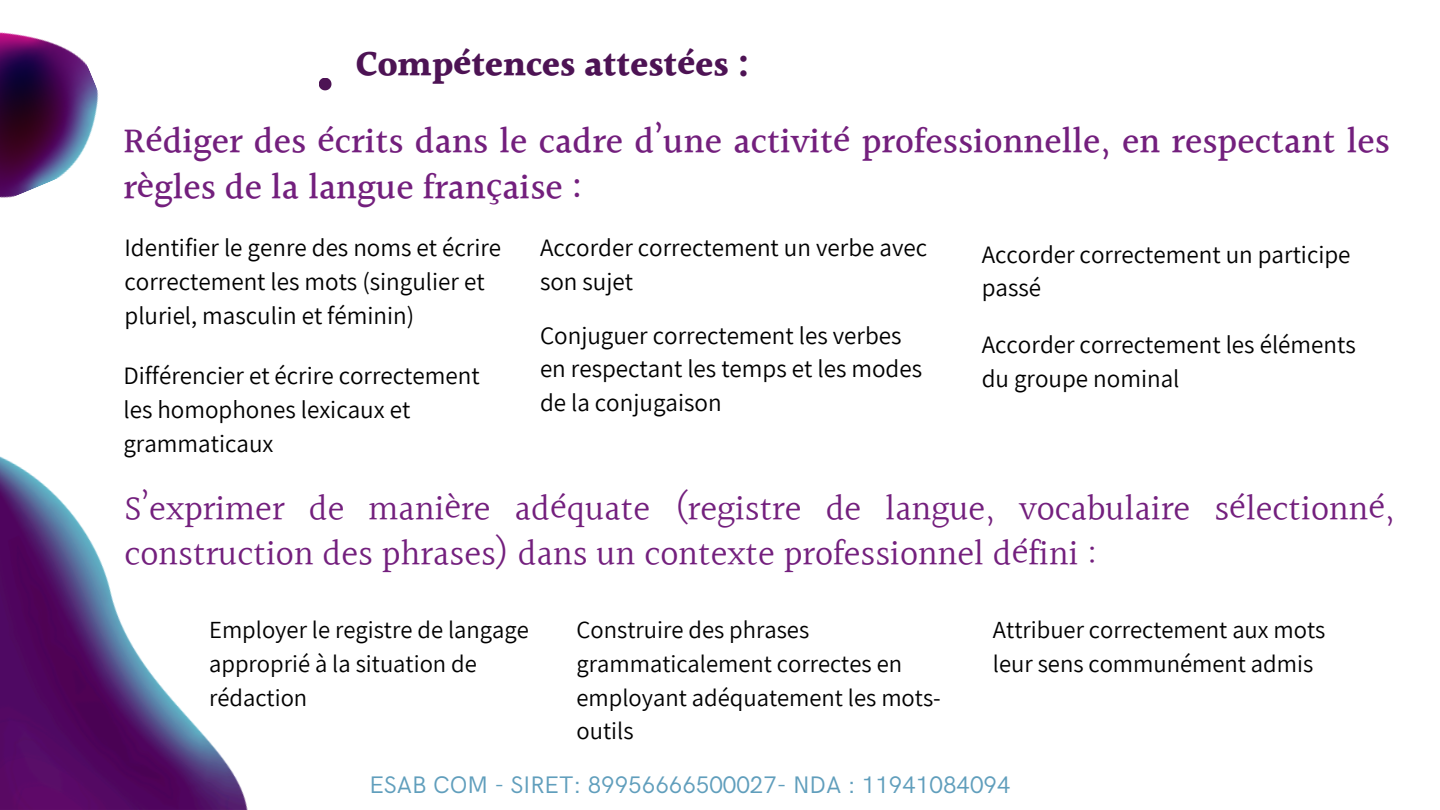
<style>
.page{position:relative;width:1440px;height:810px;background:#fff}
.page>*{position:absolute;margin:0;border:0;box-sizing:border-box;transform-origin:0 0}
.t1{font:500 36.2px/46.5px "Halant";color:#731f7d}
.t2{font:700 36px "Halant";color:#4d1354}
.t3{font:35.5px/45.8px "Halant";color:#731f7d}
.t4{font:25px/33.8px "Assistant";color:#000}
.t5{font:24.6px/33.8px "Assistant";color:#000}
.t6{font:24px "HK Grotesk";color:#609ebc}
</style>
<div class="page">
<svg style="left:319px;top:78px;width:13px;height:12px"></svg>
<img style="left:0;top:456px;width:248px;height:354px">
<img style="left:0;top:32px;width:99px;height:166px">
<h1 class="t2" style="left:355px;top:37px;width:396px">Compétences attestées :</h1>
<h1 class="t1" style="left:123px;top:120px;width:1268px">Rédiger des écrits dans le cadre d’une activité professionnelle, en respectant les règles de la langue française :</h1>
<p class="t4" style="left:125px;top:230px;width:378px">Identifier le genre des noms et écrire correctement les mots (singulier et pluriel, masculin et féminin)</p>
<p class="t4" style="left:540px;top:230px;width:389px">Accorder correctement un verbe avec son sujet</p>
<p class="t4" style="left:982px;top:236px;width:370px">Accorder correctement un participe passé</p>
<p class="t4" style="left:540px;top:317px;width:384px">Conjuguer correctement les verbes en respectant les temps et les modes de la conjugaison</p>
<h2 class="t4" style="left:982px;top:327px;width:376px">Accorder correctement les éléments du groupe nominal</h2>
<p class="t4" style="left:123px;top:358px;width:358px">Différencier et écrire correctement les homophones lexicaux et grammaticaux</p>
<p class="t3" style="left:125px;top:487px;width:1272px">S’exprimer de manière adéquate (registre de langue, vocabulaire sélectionné, construction des phrases) dans un contexte professionnel défini :</p>
<p class="t5" style="left:209px;top:612px;width:321px">Employer le registre de langage approprié à la situation de rédaction</p>
<h3 class="t5" style="left:577px;top:612px;width:366px">Construire des phrases grammaticalement correctes en employant adéquatement les mots&shy;outils</h3>
<p class="t5" style="left:993px;top:612px;width:334px">Attribuer correctement aux mots leur sens communément admis</p>
<p class="t6" style="left:369px;top:771px;width:643px">ESAB COM - SIRET: 89956666500027- NDA : 11941084094</p>
</div>
